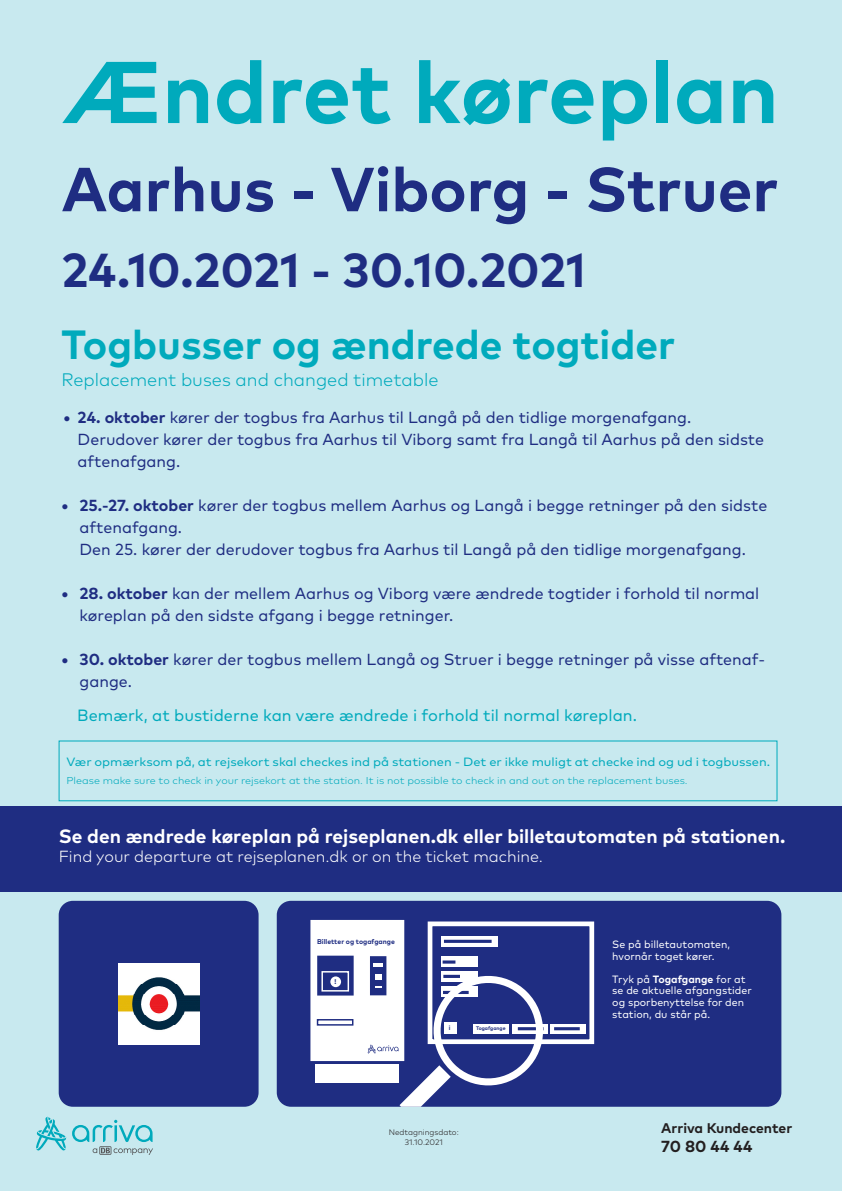
<style>
.page{position:relative;width:842px;height:1191px;background:#c8e9ef}
.page>*{position:absolute;margin:0;border:0;box-sizing:border-box;transform-origin:0 0}
.t1{font:700 87.3px "Mark Pro";color:#00aabc}
.t2{font:700 62.1px "Mark Pro";color:#1f2d82}
.t3{font:700 47.6px "Mark Pro";color:#1f2d82}
.t4{font:700 40.8px "Mark Pro";color:#00aabc}
.t5{font:700 19.2px "Mark Pro";color:#fff}
.t6{font:300 18.1px "Mark Pro";color:#00aabc}
.t7{font:16.3px "Mark Pro";color:#00aabc}
.t8{font:300 16.1px "Mark Pro";color:#fff}
.t9{font:16px/22px "Mark Pro";color:#1f2d82}
.t10{font:700 16px "Mark Pro";letter-spacing:.01em;color:#231f20}
.t11{font:700 14px "Mark Pro";color:#231f20}
.t12{font:12px "Mark Pro";color:#00aabc;scale:1.07 1}
.t13{font:10.6px/11.6px "Mark Pro";color:#fff}
.t14{font:300 10px "Mark Pro";color:#00aabc;scale:1.07 1}
.t15{font:300 8px "Mark Pro";color:#231f20}
.t16{font:700 6.9px "Mark Pro";color:#1f2d82}
.t17{font:700 6.3px "Mark Pro";color:#1f2d82}
.t18{font:700 5.2px "Mark Pro";color:#1f2d82}
.s1{font-weight:700}
</style>
<div class="page">
<svg style="left:72px;top:1119px;width:81px;height:36px"></svg>
<svg style="left:36px;top:1116px;width:30px;height:34px"></svg>
<div style="left:277px;top:900px;width:504px;height:206px;background:#1f2d82;border-radius:14px"></div>
<div style="left:428px;top:921px;width:166px;height:123px;border:5px solid #fff"></div>
<svg style="left:554px;top:1024px;width:31px;height:9px"></svg>
<hr style="left:554px;top:1027px;width:26px;height:3px;background:#1f2d82">
<svg style="left:310px;top:920px;width:244px;height:186px"></svg>
<div style="left:59px;top:900px;width:200px;height:206px;background:#1f2d82;border-radius:14px"></div>
<img style="left:118px;top:963px;width:81px;height:81px">
<div style="left:0;top:806px;width:842px;height:85px;background:#1f2d82"></div>
<div style="left:59px;top:740px;width:718px;height:61px;border:1px solid #00aabc"></div>
<p class="t1" style="left:62px;top:26px;width:719px">Ændret køreplan</p>
<p class="t2" style="left:62px;top:142px;width:718px">Aarhus - Viborg - Struer</p>
<p class="t3" style="left:62px;top:234px;width:525px">24.10.2021 - 30.10.2021</p>
<p class="t4" style="left:62px;top:313px;width:615px">Togbusser og ændrede togtider</p>
<p class="t6" style="left:62px;top:366px;width:378px">Replacement buses and changed timetable</p>
<p class="t9" style="left:78px;top:405px;width:688px;text-indent:-14px"><span class="s1">• 24. oktober</span> kører der togbus fra Aarhus til Langå på den tidlige morgenafgang.<br>Derudover kører der togbus fra Aarhus til Viborg samt fra Langå til Aarhus på den sidste aftenafgang.</p>
<p class="t9" style="left:80px;top:493px;width:689px;text-indent:-18px"><span class="s1">• 25.-27. oktober</span> kører der togbus mellem Aarhus og Langå i begge retninger på den sidste aftenafgang.<br>Den 25. kører der derudover togbus fra Aarhus til Langå på den tidlige morgenafgang.</p>
<p class="t9" style="left:80px;top:581px;width:681px;text-indent:-18px"><span class="s1">• 28. oktober</span> kan der mellem Aarhus og Viborg være ændrede togtider i forhold til normal køreplan på den sidste afgang i begge retninger.</p>
<p class="t9" style="left:80px;top:647px;width:687px;text-indent:-18px"><span class="s1">• 30. oktober</span> kører der togbus mellem Langå og Struer i begge retninger på visse aftenaf&shy;gange.</p>
<p class="t7" style="left:77px;top:703px;width:561px">Bemærk, at bustiderne kan være ændrede i forhold til normal køreplan.</p>
<p class="t12" style="left:66px;top:753px;width:659px">Vær opmærksom på, at rejsekort skal checkes ind på stationen - Det er ikke muligt at checke ind og ud i togbussen.</p>
<p class="t14" style="left:66px;top:773px;width:582px">Please make sure to check in your rejsekort at the station. It is not possible to check in and out on the replacement buses.</p>
<p class="t5" style="left:59px;top:821px;width:728px">Se den ændrede køreplan på rejseplanen.dk eller billetautomaten på stationen.</p>
<p class="t8" style="left:59px;top:844px;width:486px">Find your departure at rejseplanen.dk or on the ticket machine.</p>
<p class="t16" style="left:317px;top:936px;width:79px">Billetter og togafgange</p>
<p class="t16" style="left:334px;top:976px;width:3px">!</p>
<p class="t17" style="left:449px;top:1022px;width:3px">i</p>
<p class="t18" style="left:476px;top:1024px;width:31px">Togafgange</p>
<p class="t15" style="left:389px;top:1126px;width:71px">Nedtagningsdato:</p>
<p class="t15" style="left:405px;top:1135px;width:40px">31.10.2021</p>
<p class="t13" style="left:612px;top:937px;width:119px">Se på billetautomaten,</p>
<p class="t13" style="left:612px;top:949px;width:104px">hvornår toget kører.</p>
<p class="t13" style="left:612px;top:972px;width:141px">Tryk på <span class="s1">Togafgange</span> for at se de aktuelle afgangstider og sporbenyttelse for den station, du står på.</p>
<p class="t11" style="left:661px;top:1117px;width:132px">Arriva Kundecenter</p>
<p class="t10" style="left:661px;top:1134px;width:93px">70 80 44 44</p>
</div>
